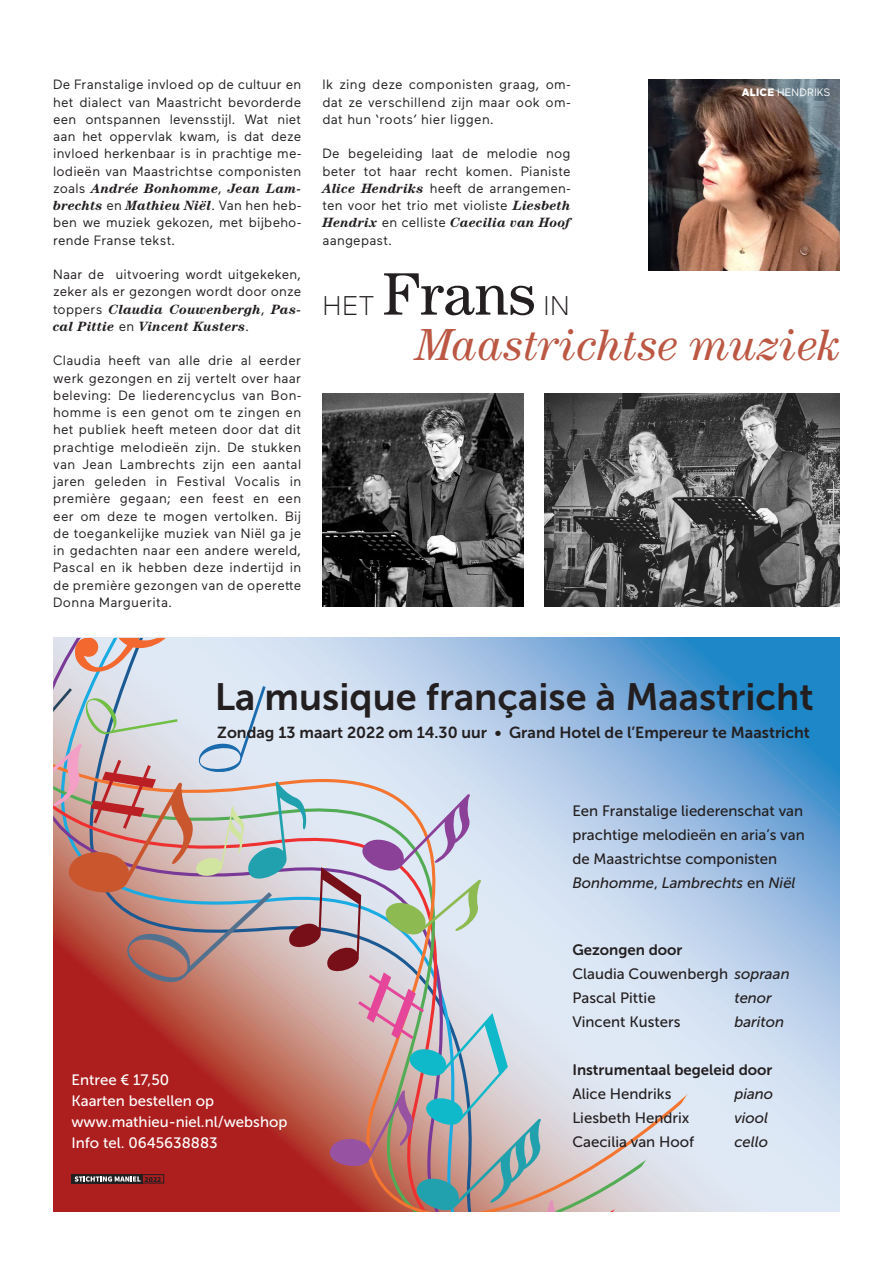
<style>
.page{position:relative;width:893px;height:1263px;background:#fff}
.page>*{position:absolute;margin:0;border:0;box-sizing:border-box;transform-origin:0 0}
.t1{font:60px "Century Std";letter-spacing:.015em;color:#231f20}
.t2{font:italic 45px "Century Std";letter-spacing:.005em;color:#bb5743}
.t3{font:37.95px "Museo Sans 700";color:#231f20}
.t4{font:300 27px "Maax";color:#231f20}
.t5{font:15.9px "Museo Sans 700";color:#231f20}
.t6{font:15px/24px "Museo Sans 500";color:#231f20}
.t7{font:15px/21px "Museo Sans 500";color:#fff}
.t8{font:15px/24px "Museo Sans 700";color:#231f20}
.t9{font:italic 15px "Museo Sans 500";color:#231f20}
.Body{font:13.5px/17.2px "Maax";letter-spacing:.02em;color:#231f20;text-align:justify}
.Outro{font:10.65px "Maax";letter-spacing:.025em;color:#fff}
.t10{font:900 7.8px "Source Sans Pro";color:#231f20}
.s1{font-family:"Century Std";font-weight:700;font-style:italic}
.s2{font-weight:900}
.s3{font-style:italic}
.s4{font-family:"Museo Sans 700"}
.s5{font-family:"Museo Sans 500"}
</style>
<div class="page">
<svg style="left:702px;top:638px;width:138px;height:574px;background:#94bde1"></svg>
<svg style="left:53px;top:638px;width:649px;height:574px;background:#b9cee7"></svg>
<svg style="left:73px;top:638px;width:154px;height:35px;background:#dacacb"></svg>
<svg style="left:53px;top:686px;width:521px;height:526px;background:#c19b9e"></svg>
<div style="left:141px;top:1174px;width:23px;height:9px;border:1px solid #231f20"></div>
<img style="left:322px;top:393px;width:201px;height:213px">
<img style="left:544px;top:393px;width:296px;height:213px">
<img style="left:648px;top:79px;width:192px;height:192px">
<p class="Body" style="left:53px;top:75px;width:250px">De Franstalige invloed op de cultuur en het dialect van Maastricht bevorderde een ontspannen levensstijl. Wat niet aan het oppervlak kwam, is dat deze invloed herkenbaar is in prachtige me&shy;lodieën van Maastrichtse componisten zoals <span class="s1">Andrée Bonhomme</span>, <span class="s1">Jean Lam&shy;brechts</span> en <span class="s1">Mathieu Niël</span>. Van hen heb&shy;ben we muziek gekozen, met bijbeho&shy;rende Franse tekst.</p>
<p class="Body" style="left:53px;top:265px;width:250px">Naar de uitvoering wordt uitgekeken, zeker als er gezongen wordt door onze toppers <span class="s1">Claudia Couwenbergh</span>, <span class="s1">Pas&shy;cal Pittie</span> en <span class="s1">Vincent Kusters</span>.</p>
<p class="Body" style="left:53px;top:351px;width:250px">Claudia heeft van alle drie al eerder werk gezongen en zij vertelt over haar beleving: De liederencyclus van Bon&shy;homme is een genot om te zingen en het publiek heeft meteen door dat dit prachtige melodieën zijn. De stukken van Jean Lambrechts zijn een aantal jaren geleden in Festival Vocalis in première gegaan; een feest en een eer om deze te mogen vertolken. Bij de toegankelijke muziek van Niël ga je in gedachten naar een andere wereld, Pascal en ik hebben deze indertijd in de première gezongen van de operette Donna Marguerita.</p>
<p class="Body" style="left:322px;top:75px;width:250px">Ik zing deze componisten graag, om&shy;dat ze verschillend zijn maar ook om&shy;dat hun ‘roots’ hier liggen.</p>
<p class="Body" style="left:322px;top:144px;width:250px">De begeleiding laat de melodie nog beter tot haar recht komen. Pianiste <span class="s1">Alice Hendriks</span> heeft de arrangemen&shy;ten voor het trio met violiste <span class="s1">Liesbeth Hendrix</span> en celliste <span class="s1">Caecilia van Hoof </span>aangepast.</p>
<p class="Outro" style="left:742px;top:85px;width:90px"><span class="s2">ALICE</span> HENDRIKS</p>
<p class="t4" style="left:322px;top:288px;width:54px">HET</p>
<p class="t1" style="left:382px;top:259px;width:155px">Frans</p>
<p class="t4" style="left:543px;top:288px;width:28px">IN</p>
<p class="t2" style="left:416px;top:318px;width:426px">Maastrichtse muziek</p>
<p class="t3" style="left:215px;top:675px;width:600px">La musique française à Maastricht</p>
<p class="t5" style="left:217px;top:723px;width:594px">Zondag 13 maart 2022 om 14.30 uur • Grand Hotel de l’Empereur te Maastricht</p>
<p class="t6" style="left:572px;top:799px;width:234px">Een Franstalige liederenschat van prachtige melodieën en aria’s van de Maastrichtse componisten<br><span class="s3">Bonhomme</span>, <span class="s3">Lambrechts</span> en <span class="s3">Niël</span></p>
<p class="t7" style="left:71px;top:1069px;width:217px">Entree € 17,50<br>Kaarten bestellen op www.mathieu-niel.nl/webshop<br>Info tel. 0645638883</p>
<p class="t10" style="left:145px;top:1173px;width:18px">2022</p>
<p class="t6" style="left:572px;top:937px;width:219px"><span class="s4">Gezongen door<br></span>Claudia Couwenbergh <span class="s3">sopraan<br></span>Pascal Pittie</p>
<p class="t9" style="left:734px;top:989px;width:39px">tenor</p>
<p class="t6" style="left:572px;top:1009px;width:110px">Vincent Kusters</p>
<p class="t9" style="left:734px;top:1013px;width:51px">bariton</p>
<p class="t8" style="left:572px;top:1057px;width:202px">Instrumentaal begeleid door<br><span class="s5">Alice Hendriks</span></p>
<p class="t9" style="left:734px;top:1085px;width:40px">piano</p>
<p class="t6" style="left:572px;top:1105px;width:119px">Liesbeth Hendrix</p>
<p class="t9" style="left:734px;top:1109px;width:35px">viool</p>
<p class="t6" style="left:572px;top:1129px;width:123px">Caecilia van Hoof</p>
<p class="t9" style="left:734px;top:1133px;width:35px">cello</p>
</div>
